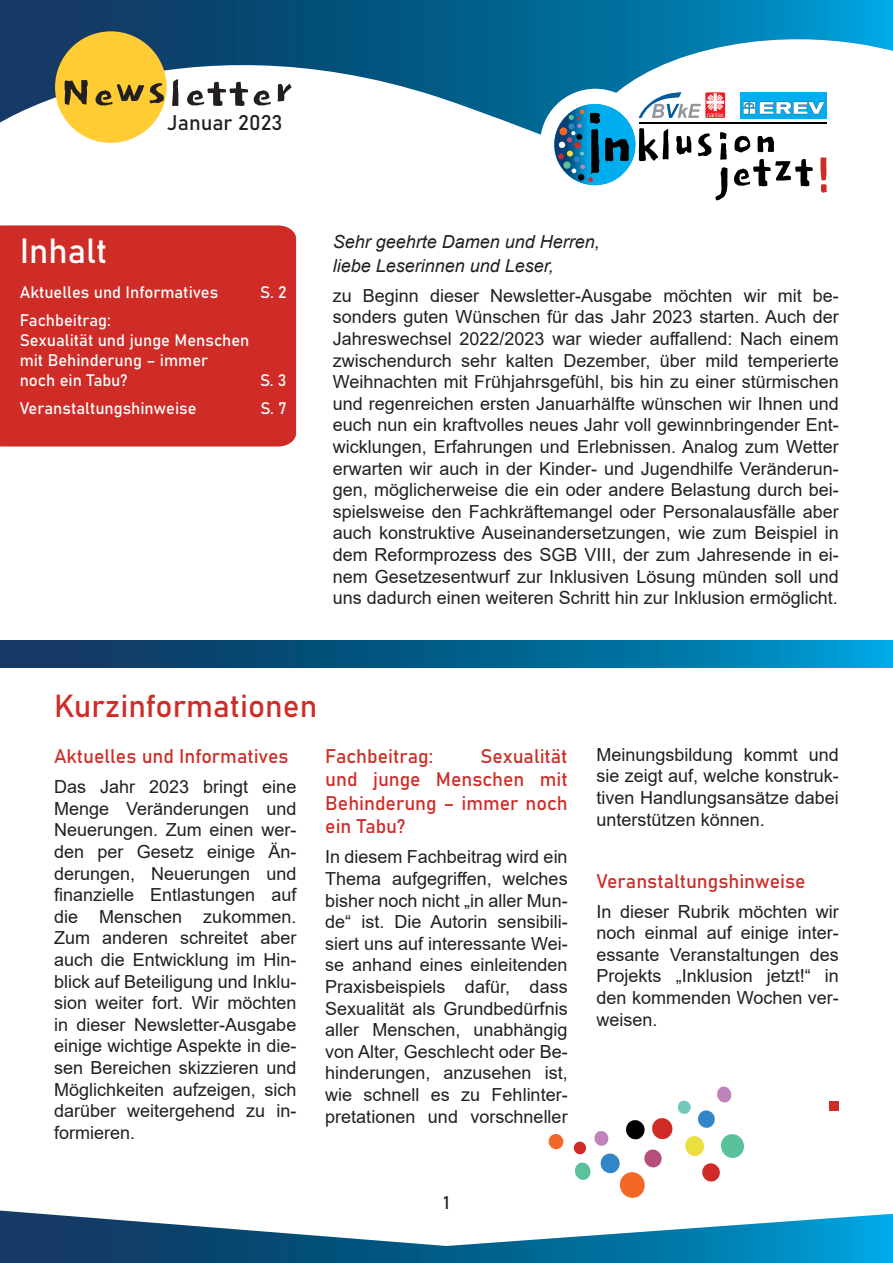
<style>
.page{position:relative;width:893px;height:1263px;background:#fff}
.page>*{position:absolute;margin:0;border:0;box-sizing:border-box;transform-origin:0 0}
.t1{font:34.5px "Bahnschrift";color:#fff}
.t2{font:31.5px "Bahnschrift";color:#cf2c27}
.t3{font:21px "Bahnschrift";color:#231f20}
.t4{font:19.5px/23.4px "Bahnschrift";color:#cf2c27;text-align:justify}
.t5{font:18px/21.6px "Arial";color:#231f20;text-align:justify}
.t6{font:italic 18px/23.4px "Arial";color:#231f20}
.t7{font:18px "Bahnschrift";color:#231f20}
.t8{font:16.5px/19.8px "Bahnschrift";color:#fff}
</style>
<div class="page">
<svg style="left:0;top:0;width:893px;height:148px"></svg>
<div style="left:540px;top:89px;width:110px;height:110px;background:#fff;border-radius:50%"></div>
<div style="left:55px;top:31px;width:112px;height:112px;background:#fc3;border-radius:50%"></div>
<img style="left:554px;top:104px;width:81px;height:81px;border-radius:41px">
<hr style="left:639px;top:123px;width:187px;height:1px;background:#000">
<svg style="left:639px;top:128px;width:29px;height:33px"></svg>
<svg style="left:676px;top:136px;width:15px;height:19px"></svg>
<svg style="left:698px;top:133px;width:13px;height:23px"></svg>
<svg style="left:720px;top:132px;width:7px;height:28px"></svg>
<svg style="left:734px;top:136px;width:16px;height:16px"></svg>
<svg style="left:758px;top:136px;width:16px;height:16px"></svg>
<svg style="left:734px;top:159px;width:79px;height:27px"></svg>
<svg style="left:715px;top:167px;width:12px;height:33px"></svg>
<svg style="left:820px;top:157px;width:7px;height:36px"></svg>
<svg style="left:558px;top:109px;width:71px;height:73px;background:#2683aa"></svg>
<svg style="left:639px;top:92px;width:86px;height:26px"></svg>
<div style="left:740px;top:92px;width:86px;height:26px;background:#00aeef"></div>
<svg style="left:743px;top:102px;width:82px;height:12px"></svg>
<svg style="left:65px;top:79px;width:227px;height:27px"></svg>
<svg style="left:0;top:1210px;width:893px;height:53px"></svg>
<div style="left:0;top:225px;width:296px;height:221px;background:#cf2c27"></div>
<svg style="left:0;top:641px;width:893px;height:27px;background:#04618f"></svg>
<div style="left:830px;top:1102px;width:9px;height:9px;background:#cf2c27"></div>
<svg style="left:548px;top:1134px;width:16px;height:16px"></svg>
<svg style="left:573px;top:1086px;width:171px;height:112px"></svg>
<p class="t3" style="left:167px;top:107px;width:117px">Januar 2023</p>
<h1 class="t1" style="left:20px;top:225px;width:89px">Inhalt</h1>
<p class="t8" style="left:20px;top:281px;width:200px">Aktuelles und Informatives</p>
<p class="t8" style="left:260px;top:281px;width:28px">S. 2</p>
<p class="t8" style="left:20px;top:309px;width:231px">Fachbeitrag:<br>Sexualität und junge Menschen mit Behinderung – immer<br>noch ein Tabu?</p>
<p class="t8" style="left:260px;top:369px;width:28px">S. 3</p>
<p class="t8" style="left:20px;top:397px;width:178px">Veranstaltungshinweise</p>
<p class="t8" style="left:261px;top:397px;width:28px">S. 7</p>
<p class="t6" style="left:333px;top:230px;width:269px">Sehr geehrte Damen und Herren, liebe Leserinnen und Leser,</p>
<p class="t5" style="left:333px;top:284px;width:508px">zu Beginn dieser Newsletter-Ausgabe möchten wir mit be&shy;sonders guten Wünschen für das Jahr 2023 starten. Auch der Jahreswechsel 2022/2023 war wieder auffallend: Nach einem zwischendurch sehr kalten Dezember, über mild temperierte Weihnachten mit Frühjahrsgefühl, bis hin zu einer stürmischen und regenreichen ersten Januarhälfte wünschen wir Ihnen und euch nun ein kraftvolles neues Jahr voll gewinnbringender Ent&shy;wicklungen, Erfahrungen und Erlebnissen. Analog zum Wetter erwarten wir auch in der Kinder- und Jugendhilfe Veränderun&shy;gen, möglicherweise die ein oder andere Belastung durch bei&shy;spielsweise den Fachkräftemangel oder Personalausfälle aber auch konstruktive Auseinandersetzungen, wie zum Beispiel in dem Reformprozess des SGB VIII, der zum Jahresende in ei&shy;nem Gesetzesentwurf zur Inklusiven Lösung münden soll und uns dadurch einen weiteren Schritt hin zur Inklusion ermöglicht.</p>
<h2 class="t2" style="left:54px;top:682px;width:265px">Kurzinformationen</h2>
<p class="t4" style="left:54px;top:743px;width:236px">Aktuelles und Informatives</p>
<p class="t5" style="left:54px;top:776px;width:244px">Das Jahr 2023 bringt eine Menge Veränderungen und Neuerungen. Zum einen wer&shy;den per Gesetz einige Än&shy;derungen, Neuerungen und finanzielle Entlastungen auf die Menschen zukommen.<br>Zum anderen schreitet aber auch die Entwicklung im Hin&shy;blick auf Beteiligung und Inklu&shy;sion weiter fort. Wir möchten in dieser Newsletter-Ausgabe einige wichtige Aspekte in die&shy;sen Bereichen skizzieren und Möglichkeiten aufzeigen, sich darüber weitergehend zu in&shy;formieren.</p>
<p class="t4" style="left:325px;top:743px;width:244px;text-indent:155px">Sexualität und junge Menschen mit Behinderung – immer noch ein Tabu?</p>
<p class="t5" style="left:325px;top:846px;width:244px">In diesem Fachbeitrag wird ein Thema aufgegriffen, welches bisher noch nicht „in aller Mun&shy;de“ ist. Die Autorin sensibili&shy;siert uns auf interessante Wei&shy;se anhand eines einleitenden Praxisbeispiels dafür, dass Sexualität als Grundbedürfnis aller Menschen, unabhängig von Alter, Geschlecht oder Be&shy;hinderungen, anzusehen ist, wie schnell es zu Fehlinter&shy;pretationen und vorschneller</p>
<p class="t4" style="left:325px;top:743px;width:109px">Fachbeitrag:</p>
<p class="t7" style="left:443px;top:1189px;width:7px">1</p>
<p class="t5" style="left:597px;top:743px;width:244px">Meinungsbildung kommt und sie zeigt auf, welche konstruk&shy;tiven Handlungsansätze dabei unterstützen können.</p>
<p class="t4" style="left:597px;top:868px;width:211px">Veranstaltungshinweise</p>
<p class="t5" style="left:597px;top:900px;width:244px">In dieser Rubrik möchten wir noch einmal auf einige inter&shy;essante Veranstaltungen des Projekts „Inklusion jetzt!“ in den kommenden Wochen ver&shy;weisen.</p>
</div>
